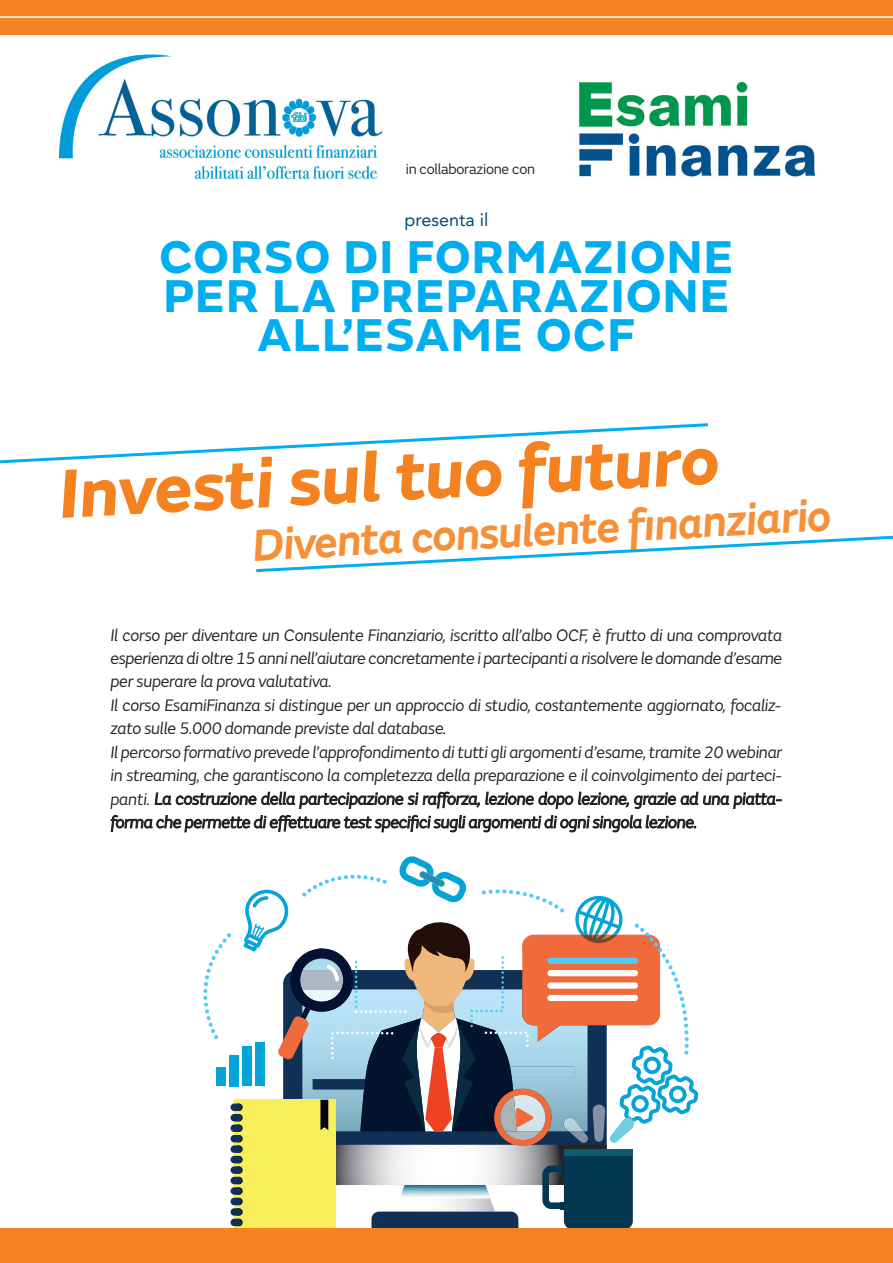
<style>
.page{position:relative;width:893px;height:1263px;background:#fff}
.page>*{position:absolute;margin:0;border:0;box-sizing:border-box;transform-origin:0 0}
.t1{font:italic 700 72px "FS Emeric Web";color:#f58220}
.t2{font:700 48px/39px "FS Emeric Web";letter-spacing:.025em;color:#00aeef;text-align:center}
.t3{font:italic 600 46.5px "FS Emeric Web";color:#f69038;scale:.96 1}
.t4{font:18px "Avenir";color:#014b75}
.t5{font:italic 17.4px/23.4px "FS Emeric Web";letter-spacing:-.015em;color:#231f20}
.t6{font:15px "FS Emeric Web";letter-spacing:-.015em;color:#231f20;scale:.96 1}
</style>
<div class="page">
<svg style="left:235px;top:1100px;width:8px;height:129px"></svg>
<svg style="left:235px;top:1103px;width:8px;height:8px"></svg>
<svg style="left:235px;top:1114px;width:8px;height:7px"></svg>
<svg style="left:235px;top:1124px;width:8px;height:8px"></svg>
<svg style="left:235px;top:1135px;width:8px;height:7px"></svg>
<svg style="left:235px;top:1145px;width:8px;height:8px"></svg>
<svg style="left:235px;top:1156px;width:8px;height:7px"></svg>
<svg style="left:235px;top:1166px;width:8px;height:8px"></svg>
<svg style="left:235px;top:1177px;width:8px;height:7px"></svg>
<svg style="left:235px;top:1187px;width:8px;height:8px"></svg>
<svg style="left:235px;top:1198px;width:8px;height:7px"></svg>
<svg style="left:235px;top:1208px;width:8px;height:8px"></svg>
<svg style="left:235px;top:1219px;width:8px;height:7px"></svg>
<div style="left:231px;top:1103px;width:10px;height:8px;background:#113055;border-radius:4px"></div>
<div style="left:231px;top:1114px;width:10px;height:7px;background:#113055;border-radius:4px"></div>
<div style="left:231px;top:1124px;width:10px;height:8px;background:#113055;border-radius:4px"></div>
<div style="left:231px;top:1135px;width:10px;height:7px;background:#113055;border-radius:4px"></div>
<div style="left:231px;top:1145px;width:10px;height:8px;background:#113055;border-radius:4px"></div>
<div style="left:231px;top:1156px;width:10px;height:7px;background:#113055;border-radius:4px"></div>
<div style="left:231px;top:1166px;width:10px;height:8px;background:#113055;border-radius:4px"></div>
<div style="left:231px;top:1177px;width:10px;height:7px;background:#113055;border-radius:4px"></div>
<div style="left:231px;top:1187px;width:10px;height:8px;background:#113055;border-radius:4px"></div>
<div style="left:231px;top:1198px;width:10px;height:7px;background:#113055;border-radius:4px"></div>
<div style="left:231px;top:1208px;width:10px;height:8px;background:#113055;border-radius:4px"></div>
<div style="left:231px;top:1219px;width:10px;height:7px;background:#113055;border-radius:4px"></div>
<div style="left:216px;top:1067px;width:10px;height:19px;background:#05a4d6"></div>
<div style="left:229px;top:1055px;width:10px;height:31px;background:#05a4d6"></div>
<div style="left:242px;top:1047px;width:10px;height:39px;background:#05a4d6"></div>
<svg style="left:203px;top:933px;width:28px;height:106px"></svg>
<svg style="left:243px;top:856px;width:455px;height:373px"></svg>
<img style="left:60px;top:54px;width:323px;height:126px">
<img style="left:578px;top:80px;width:238px;height:97px">
<div style="left:0;top:0;width:893px;height:34px;background:#f58220"></div>
<div style="left:0;top:1229px;width:893px;height:34px;background:#f58220"></div>
<hr style="left:0;top:16px;width:893px;height:2px;background:#fff">
<svg style="left:0;top:423px;width:708px;height:41px"></svg>
<svg style="left:256px;top:535px;width:637px;height:38px"></svg>
<p class="t6" style="left:406px;top:160px;width:136px">in collaborazione con</p>
<p class="t4" style="left:404px;top:213px;width:86px">presenta il</p>
<h2 class="t2" style="left:160px;top:237px;width:575px">CORSO DI FORMAZIONE<br>PER LA PREPARAZIONE<br>ALL’ESAME OCF</h2>
<h1 class="t1" style="left:56px;top:451px;width:663px;rotate:-3deg">Investi sul tuo futuro</h1>
<h3 class="t3" style="left:251px;top:518px;width:605px;rotate:-3deg">Diventa consulente fi nanziario</h3>
<p class="t5" style="left:111px;top:625px;width:673px">Il corso per diventare un Consulente Finanziario, iscritto all’albo OCF, è frutto di una comprovata esperienza di oltre 15 anni nell’aiutare concretamente i partecipanti a risolvere le domande d’esame per superare la prova valutativa.<br>Il corso EsamiFinanza si distingue per un approccio di studio, costantemente aggiornato, focaliz&shy;zato sulle 5.000 domande previste dal database.<br>Il percorso formativo prevede l’approfondimento di tutti gli argomenti d’esame, tramite 20 webinar in streaming, che garantiscono la completezza della preparazione e il coinvolgimento dei parteci&shy;panti. La costruzione della partecipazione si rafforza, lezione dopo lezione, grazie ad una piatta&shy;forma che permette di effettuare test specifici sugli argomenti di ogni singola lezione.</p>
</div>
